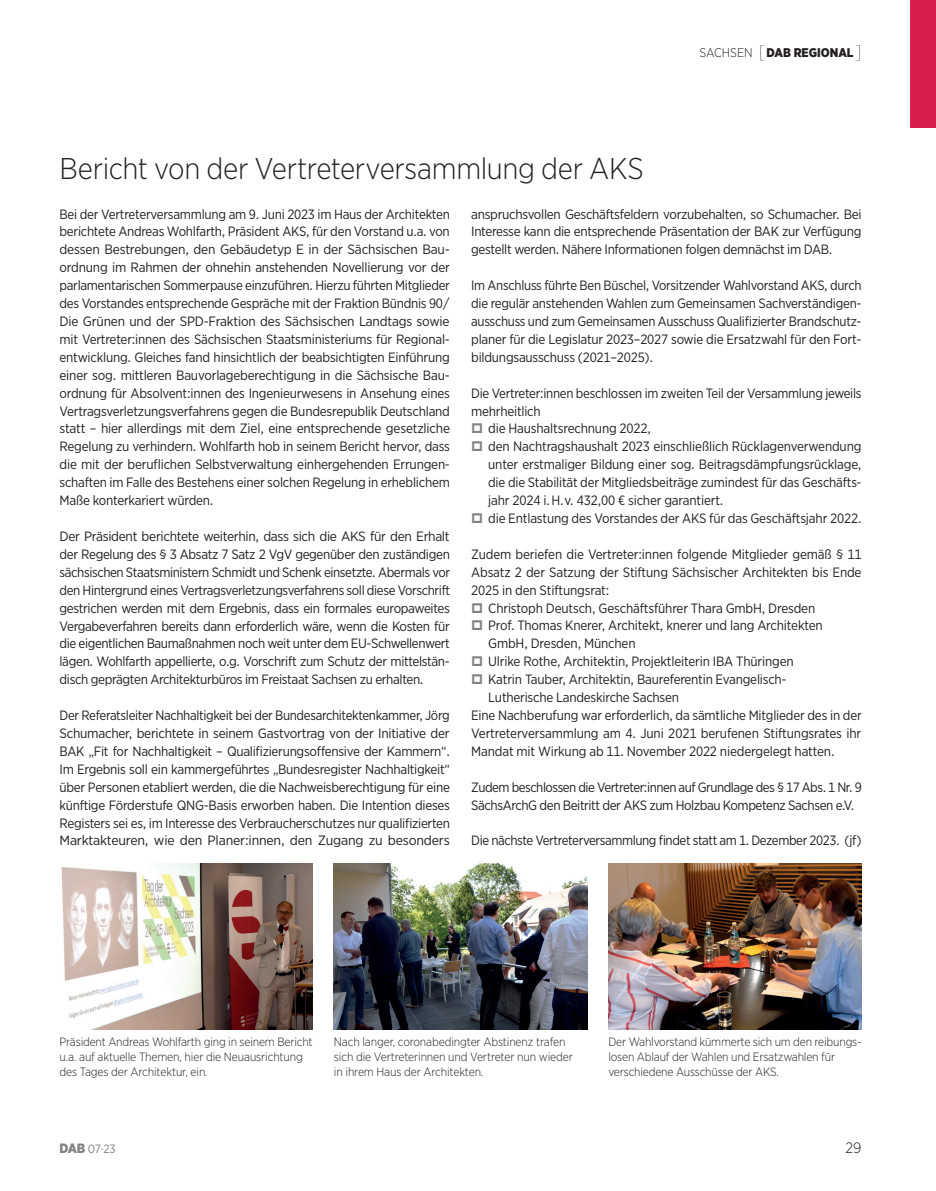
<style>
.page{position:relative;width:936px;height:1191px;background:#fff}
.page>*{position:absolute;margin:0;border:0;box-sizing:border-box;transform-origin:0 0}
.t1{font:300 30px "Gotham Narrow";letter-spacing:-.01em;color:#231f20}
.t2{font:300 15px "Gotham Narrow";color:#231f20}
.t3{font:13.5px/17.9px "Gotham Narrow";letter-spacing:-.015em;color:#231f20;text-align:justify}
.t4{font:13.5px/17.9px "Gotham Narrow";letter-spacing:-.035em;color:#231f20}
.t5{font:900 12.6px "Gotham Narrow";color:#231f20}
.t6{font:300 12.6px "Gotham Narrow";color:#231f20}
.t7{font:300 12px/15px "Gotham Narrow";letter-spacing:-.015em;color:#231f20}
.t8{font:12px "Gotham Narrow";color:#808285}
.s1{font-weight:100;font-size:18px}
.s2{font-weight:900;font-size:13.5px}
</style>
<div class="page">
<img style="left:61px;top:863px;width:252px;height:166px">
<img style="left:334px;top:863px;width:253px;height:166px">
<img style="left:608px;top:863px;width:253px;height:166px">
<div style="left:910px;top:0;width:25px;height:128px;background:#d81e4c"></div>
<h1 class="t1" style="left:60px;top:150px;width:585px">Bericht von der Vertreterversammlung der AKS</h1>
<p class="t6" style="left:699px;top:45px;width:16px">Sachsen</p>
<p class="t5" style="left:758px;top:44px;width:104px"><span class="s1">[</span>DAB REGIONAL<span class="s1">]</span></p>
<p class="t3" style="left:60px;top:205px;width:392px">Bei der Vertreterversammlung am 9. Juni 2023 im Haus der Architekten berichtete Andreas Wohlfarth, Präsident AKS, für den Vorstand u.a. von dessen Bestrebungen, den Gebäudetyp E in der Sächsischen Bau&shy;ordnung im Rahmen der ohnehin anstehenden Novellierung vor der parlamentarischen Sommerpause einzuführen. Hierzu führten Mitglieder des Vorstandes entsprechende Gespräche mit der Fraktion Bündnis 90/ Die Grünen und der SPD-Fraktion des Sächsischen Landtags sowie mit Vertreter:innen des Sächsischen Staatsministeriums für Regional&shy;entwicklung. Gleiches fand hinsichtlich der beabsichtigten Einführung einer sog. mittleren Bauvorlageberechtigung in die Sächsische Bau&shy;ordnung für Absolvent:innen des Ingenieurwesens in Ansehung eines Vertragsverletzungsverfahrens gegen die Bundesrepublik Deutschland statt – hier allerdings mit dem Ziel, eine entsprechende gesetzliche Regelung zu verhindern. Wohlfarth hob in seinem Bericht hervor, dass die mit der beruflichen Selbstverwaltung einhergehenden Errungen&shy;schaften im Falle des Bestehens einer solchen Regelung in erheblichem Maße konterkariert würden.</p>
<p class="t3" style="left:60px;top:527px;width:392px">Der Präsident berichtete weiterhin, dass sich die AKS für den Erhalt der Regelung des § 3 Absatz 7 Satz 2 VgV gegenüber den zuständigen sächsischen Staatsministern Schmidt und Schenk einsetzte. Abermals vor den Hintergrund eines Vertragsverletzungsverfahrens soll diese Vorschrift gestrichen werden mit dem Ergebnis, dass ein formales europaweites Vergabeverfahren bereits dann erforderlich wäre, wenn die Kosten für die eigentlichen Baumaßnahmen noch weit unter dem EU-Schwellenwert lägen. Wohlfarth appellierte, o.g. Vorschrift zum Schutz der mittelstän&shy;disch geprägten Architekturbüros im Freistaat Sachsen zu erhalten.</p>
<p class="t3" style="left:60px;top:706px;width:392px">Der Referatsleiter Nachhaltigkeit bei der Bundesarchitektenkammer, Jörg Schumacher, berichtete in seinem Gastvortrag von der Initiative der BAK „Fit for Nachhaltigkeit – Qualifizierungsoffensive der Kammern“.<br>Im Ergebnis soll ein kammergeführtes „Bundesregister Nachhaltigkeit“ über Personen etabliert werden, die die Nachweisberechtigung für eine künftige Förderstufe QNG-Basis erworben haben. Die Intention dieses Registers sei es, im Interesse des Verbraucherschutzes nur qualifizierten Marktakteuren, wie den Planer:innen, den Zugang zu besonders</p>
<p class="t3" style="left:471px;top:205px;width:392px">anspruchsvollen Geschäftsfeldern vorzubehalten, so Schumacher. Bei Interesse kann die entsprechende Präsentation der BAK zur Verfügung gestellt werden. Nähere Informationen folgen demnächst im DAB.</p>
<p class="t3" style="left:471px;top:276px;width:392px">Im Anschluss führte Ben Büschel, Vorsitzender Wahlvorstand AKS, durch die regulär anstehenden Wahlen zum Gemeinsamen Sachverständigen&shy;ausschuss und zum Gemeinsamen Ausschuss Qualifizierter Brandschutz&shy;planer für die Legislatur 2023–2027 sowie die Ersatzwahl für den Fort&shy;bildungsausschuss (2021–2025).</p>
<p class="t3" style="left:471px;top:384px;width:392px">Die Vertreter:innen beschlossen im zweiten Teil der Versammlung jeweils</p>
<p class="t3" style="left:471px;top:401px;width:71px">mehrheitlich</p>
<p class="t3" style="left:488px;top:419px;width:164px">die Haushaltsrechnung 2022,</p>
<p class="t3" style="left:488px;top:437px;width:375px">den Nachtragshaushalt 2023 einschließlich Rücklagenverwendung</p>
<p class="t3" style="left:488px;top:455px;width:375px">unter erstmaliger Bildung einer sog. Beitragsdämpfungsrücklage,</p>
<p class="t3" style="left:488px;top:473px;width:375px">die die Stabilität der Mitgliedsbeiträge zumindest für das Geschäfts-</p>
<p class="t3" style="left:488px;top:491px;width:237px">jahr 2024 i. H.v. 432,00 € sicher garantiert.</p>
<p class="t3" style="left:488px;top:509px;width:375px">die Entlastung des Vorstandes der AKS für das Geschäftsjahr 2022.</p>
<p class="t3" style="left:471px;top:545px;width:392px">Zudem beriefen die Vertreter:innen folgende Mitglieder gemäß § 11</p>
<p class="t3" style="left:471px;top:563px;width:392px">Absatz 2 der Satzung der Stiftung Sächsischer Architekten bis Ende</p>
<p class="t3" style="left:471px;top:581px;width:140px">2025 in den Stiftungsrat:</p>
<p class="t3" style="left:488px;top:598px;width:328px">Christoph Deutsch, Geschäftsführer Thara GmbH, Dresden</p>
<p class="t3" style="left:488px;top:616px;width:336px">Prof. Thomas Knerer, Architekt, knerer und lang Architekten</p>
<p class="t3" style="left:488px;top:634px;width:149px">GmbH, Dresden, München</p>
<p class="t3" style="left:488px;top:652px;width:307px">Ulrike Rothe, Architektin, Projektleiterin IBA Thüringen</p>
<p class="t3" style="left:488px;top:670px;width:300px">Katrin Tauber, Architektin, Baureferentin Evangelisch-</p>
<p class="t3" style="left:488px;top:688px;width:192px">Lutherische Landeskirche Sachsen</p>
<p class="t3" style="left:471px;top:706px;width:392px">Eine Nachberufung war erforderlich, da sämtliche Mitglieder des in der</p>
<p class="t3" style="left:471px;top:724px;width:391px">Vertreterversammlung am 4. Juni 2021 berufenen Stiftungsrates ihr</p>
<p class="t3" style="left:471px;top:742px;width:365px">Mandat mit Wirkung ab 11. November 2022 niedergelegt hatten.</p>
<p class="t4" style="left:471px;top:777px;width:392px">Zudem beschlossen die Vertreter:innen auf Grundlage des § 17 Abs. 1 Nr. 9<br>SächsArchG den Beitritt der AKS zum Holzbau Kompetenz Sachsen e.V.</p>
<p class="t3" style="left:471px;top:831px;width:392px">Die nächste Vertreterversammlung findet statt am 1. Dezember 2023. (jf)</p>
<p class="t7" style="left:60px;top:1034px;width:254px">Präsident Andreas Wohlfarth ging in seinem Bericht u.a. auf aktuelle Themen, hier die Neuausrichtung des Tages der Architektur, ein.</p>
<p class="t7" style="left:334px;top:1034px;width:240px">Nach langer, coronabedingter Abstinenz trafen sich die Vertreterinnen und Vertreter nun wieder in ihrem Haus der Architekten.</p>
<p class="t7" style="left:608px;top:1034px;width:254px">Der Wahlvorstand kümmerte sich um den reibungs&shy;losen Ablauf der Wahlen und Ersatzwahlen für verschiedene Ausschüsse der AKS.</p>
<p class="t8" style="left:60px;top:1141px;width:58px"><span class="s2">DAB</span> 07·23</p>
<p class="t2" style="left:845px;top:1138px;width:17px">29</p>
</div>
